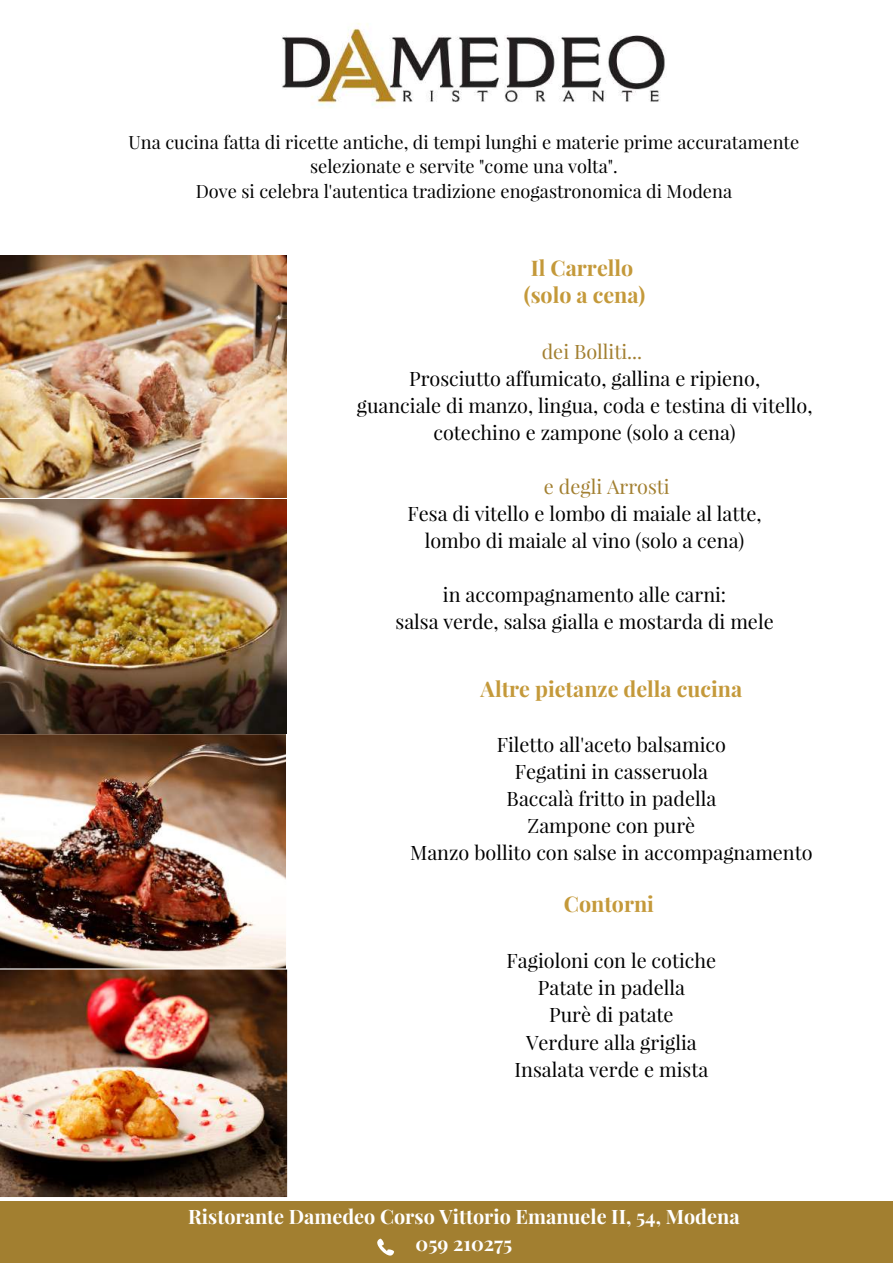
<style>
.page{position:relative;width:893px;height:1263px;background:#fff}
.page>*{position:absolute;margin:0;border:0;box-sizing:border-box;transform-origin:0 0}
.t1{font:700 26.55px "Open Sans";color:#222}
.t2{font:700 21.45px/27px "Playfair Display";color:#c4993a;text-align:center}
.t3{font:19.8px/27px "Playfair Display";color:#000;text-align:center}
.t4{font:700 19.8px/27px "Playfair Display";color:#fff;text-align:center}
.t5{font:19.8px "Playfair Display";color:#a27f30}
.t6{font:18.15px/24.8px "Playfair Display";color:#000;text-align:center}
</style>
<div class="page">
<img style="left:0;top:256px;width:286px;height:242px">
<img style="left:0;top:500px;width:287px;height:697px">
<div style="left:0;top:1201px;width:893px;height:62px;background:#a27f30"></div>
<img style="left:282px;top:23px;width:383px;height:85px">
<svg style="left:377px;top:1239px;width:17px;height:16px"></svg>
<p class="t6" style="left:129px;top:129px;width:672px">Una cucina fatta di ricette antiche, di tempi lunghi e materie prime accuratamente selezionate e servite "come una volta".<br>Dove si celebra l'autentica tradizione enogastronomica di Modena</p>
<h1 class="t1" style="left:288px;top:160px;width:318px">15th Anniversary Treats</h1>
<p class="t2" style="left:524px;top:254px;width:123px">Il Carrello (solo a cena)</p>
<p class="t5" style="left:542px;top:338px;width:102px">dei Bolliti...</p>
<p class="t3" style="left:357px;top:364px;width:457px">Prosciutto affumicato, gallina e ripieno,<br>guanciale di manzo, lingua, coda e testina di vitello, cotechino e zampone (solo a cena)</p>
<p class="t5" style="left:544px;top:473px;width:127px">e degli Arrosti</p>
<p class="t3" style="left:408px;top:500px;width:356px">Fesa di vitello e lombo di maiale al latte, lombo di maiale al vino (solo a cena)</p>
<p class="t3" style="left:396px;top:581px;width:380px">in accompagnamento alle carni:<br>salsa verde, salsa gialla e mostarda di mele</p>
<p class="t2" style="left:481px;top:675px;width:263px">Altre pietanze della cucina</p>
<p class="t3" style="left:410px;top:730px;width:404px">Filetto all'aceto balsamico<br>Fegatini in casseruola<br>Baccalà fritto in padella<br>Zampone con purè<br>Manzo bollito con salse in accompagnamento</p>
<p class="t2" style="left:564px;top:890px;width:92px">Contorni</p>
<p class="t3" style="left:507px;top:947px;width:211px">Fagioloni con le cotiche<br>Patate in padella<br>Purè di patate<br>Verdure alla griglia<br>Insalata verde e mista</p>
<p class="t4" style="left:188px;top:1202px;width:553px">Ristorante Damedeo Corso Vittorio Emanuele II, 54, Modena<br>059 210275</p>
</div>
